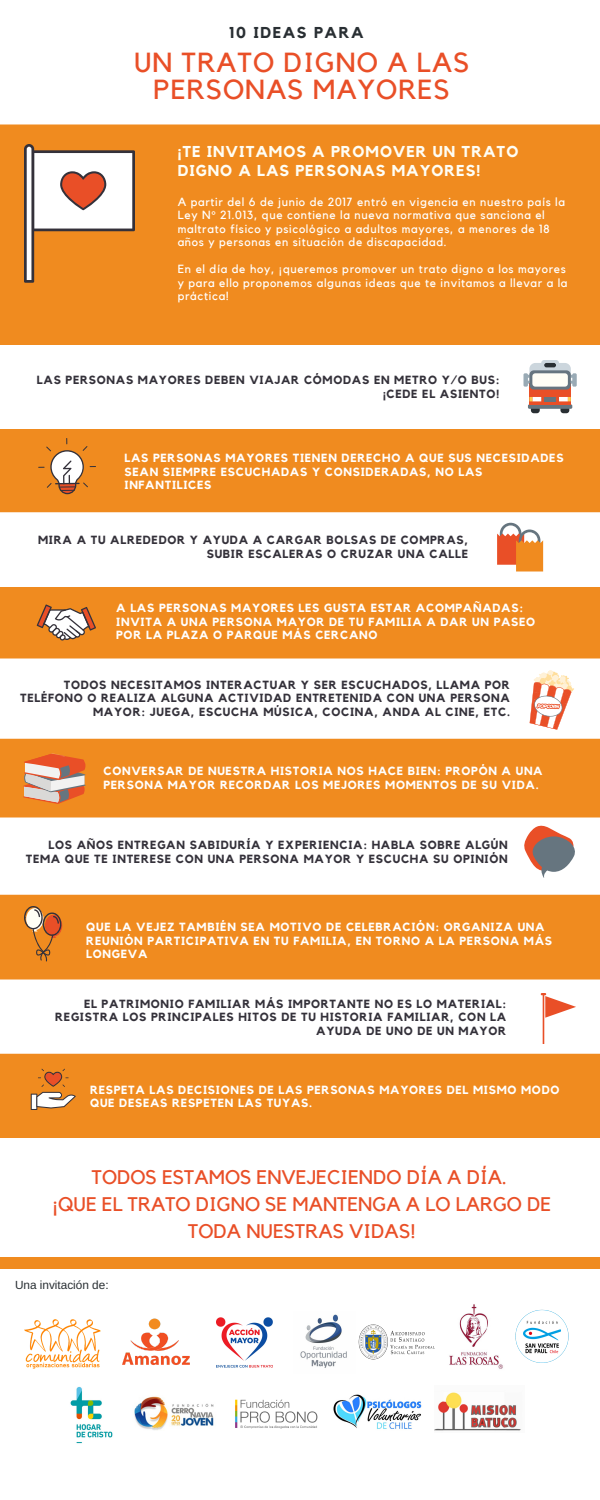
<style>
.page{position:relative;width:600px;height:1500px;background:#f08b1f}
.page>*{position:absolute;margin:0;border:0;box-sizing:border-box;transform-origin:0 0}
.t1{font:27.5px/27px "Kollektif";letter-spacing:.04em;color:#e94f27;text-align:center}
.t2{font:19.7px/27px "Kollektif";color:#e94f27;text-align:center}
.t3{font:700 15.7px/18.8px "Kollektif";letter-spacing:.06em;color:#fffef5}
.t4{font:700 15.7px "Kollektif";letter-spacing:.1em;color:#292f33}
.t5{font:700 11.8px/13.5px "Kollektif";letter-spacing:.06em;color:#34313a;text-align:right}
.t6{font:700 11.8px/13.5px "Kollektif";letter-spacing:.06em;color:#fff}
.t7{font:11.8px/13.5px "Kollektif";letter-spacing:.06em;color:#fff}
.t8{font:11.8px "Arimo";color:#292f33}
</style>
<div class="page">
<div style="left:0;top:0;width:600px;height:124px;background:#fff"></div>
<div style="left:0;top:345px;width:600px;height:84px;background:#fff"></div>
<div style="left:0;top:512px;width:600px;height:75px;background:#fff"></div>
<div style="left:0;top:658px;width:600px;height:81px;background:#fff"></div>
<div style="left:0;top:818px;width:600px;height:77px;background:#fff"></div>
<div style="left:0;top:980px;width:600px;height:74px;background:#fff"></div>
<div style="left:0;top:1138px;width:600px;height:362px;background:#fff"></div>
<div style="left:0;top:1257px;width:600px;height:12px;background:#f08b1f"></div>
<svg style="left:24px;top:144px;width:111px;height:139px"></svg>
<svg style="left:31px;top:1069px;width:45px;height:41px"></svg>
<svg style="left:38px;top:438px;width:58px;height:56px"></svg>
<svg style="left:37px;top:604px;width:59px;height:36px"></svg>
<div style="left:541px;top:360px;width:18px;height:6px;background:#ccd6dd;border-radius:3px"></div>
<svg style="left:524px;top:363px;width:53px;height:50px"></svg>
<hr style="left:544px;top:397px;width:12px;height:4px;background:#66757f">
<hr style="left:544px;top:363px;width:12px;height:4px;background:#292f33;border-radius:2px">
<svg style="left:497px;top:523px;width:46px;height:49px"></svg>
<svg style="left:529px;top:670px;width:45px;height:60px"></svg>
<svg style="left:524px;top:826px;width:51px;height:52px"></svg>
<svg style="left:23px;top:754px;width:63px;height:50px"></svg>
<svg style="left:24px;top:906px;width:38px;height:56px"></svg>
<svg style="left:541px;top:993px;width:35px;height:25px"></svg>
<img style="left:122px;top:1318px;width:68px;height:47px">
<img style="left:300px;top:1314px;width:47px;height:54px">
<img style="left:217px;top:1317px;width:56px;height:51px">
<img style="left:134px;top:1396px;width:80px;height:34px">
<img style="left:449px;top:1304px;width:54px;height:65px">
<img style="left:235px;top:1399px;width:83px;height:30px">
<img style="left:333px;top:1394px;width:89px;height:35px">
<img style="left:434px;top:1392px;width:87px;height:39px">
<img style="left:25px;top:1319px;width:75px;height:50px">
<img style="left:70px;top:1386px;width:43px;height:58px">
<img style="left:515px;top:1309px;width:54px;height:54px">
<img style="left:358px;top:1324px;width:77px;height:36px">
<h3 class="t4" style="left:229px;top:26px;width:136px">10 IDEAS PARA</h3>
<h1 class="t1" style="left:134px;top:50px;width:337px">UN TRATO DIGNO A LAS<br>PERSONAS MAYORES</h1>
<h3 class="t3" style="left:178px;top:143px;width:342px">¡TE INVITAMOS A PROMOVER UN TRATO<br>DIGNO A LAS PERSONAS MAYORES!</h3>
<p class="t7" style="left:178px;top:196px;width:389px">A partir del 6 de junio de 2017 entró en vigencia en nuestro país la Ley N° 21.013, que contiene la nueva normativa que sanciona el maltrato físico y psicológico a adultos mayores, a menores de 18 años y personas en situación de discapacidad.</p>
<p class="t7" style="left:178px;top:263px;width:391px">En el día de hoy, ¡queremos promover un trato digno a los mayores y para ello proponemos algunas ideas que te invitamos a llevar a la práctica!</p>
<p class="t5" style="left:37px;top:374px;width:464px">LAS PERSONAS MAYORES DEBEN VIAJAR CÓMODAS EN METRO Y/O BUS: ¡CEDE EL ASIENTO!</p>
<p class="t6" style="left:124px;top:452px;width:441px">LAS PERSONAS MAYORES TIENEN DERECHO A QUE SUS NECESIDADES<br>SEAN SIEMPRE ESCUCHADAS Y CONSIDERADAS, NO LAS<br>INFANTILICES</p>
<p class="t5" style="left:38px;top:534px;width:431px">MIRA A TU ALREDEDOR Y AYUDA A CARGAR BOLSAS DE COMPRAS,<br>SUBIR ESCALERAS O CRUZAR UNA CALLE</p>
<p class="t6" style="left:116px;top:602px;width:421px">A LAS PERSONAS MAYORES LES GUSTA ESTAR ACOMPAÑADAS:<br>INVITA A UNA PERSONA MAYOR DE TU FAMILIA A DAR UN PASEO<br>POR LA PLAZA O PARQUE MÁS CERCANO</p>
<p class="t5" style="left:20px;top:679px;width:491px">TODOS NECESITAMOS INTERACTUAR Y SER ESCUCHADOS, LLAMA POR<br>TELÉFONO O REALIZA ALGUNA ACTIVIDAD ENTRETENIDA CON UNA PERSONA<br>MAYOR: JUEGA, ESCUCHA MÚSICA, COCINA, ANDA AL CINE, ETC.</p>
<p class="t6" style="left:104px;top:765px;width:441px">CONVERSAR DE NUESTRA HISTORIA NOS HACE BIEN: PROPÓN A UNA<br>PERSONA MAYOR RECORDAR LOS MEJORES MOMENTOS DE SU VIDA.</p>
<p class="t5" style="left:26px;top:839px;width:484px">LOS AÑOS ENTREGAN SABIDURÍA Y EXPERIENCIA: HABLA SOBRE ALGÚN<br>TEMA QUE TE INTERESE CON UNA PERSONA MAYOR Y ESCUCHA SU OPINIÓN</p>
<p class="t6" style="left:86px;top:921px;width:467px">QUE LA VEJEZ TAMBIÉN SEA MOTIVO DE CELEBRACIÓN: ORGANIZA UNA<br>REUNIÓN PARTICIPATIVA EN TU FAMILIA, EN TORNO A LA PERSONA MÁS<br>LONGEVA</p>
<p class="t5" style="left:55px;top:997px;width:453px">EL PATRIMONIO FAMILIAR MÁS IMPORTANTE NO ES LO MATERIAL:<br>REGISTRA LOS PRINCIPALES HITOS DE TU HISTORIA FAMILIAR, CON LA<br>AYUDA DE UNO DE UN MAYOR</p>
<p class="t6" style="left:90px;top:1084px;width:471px">RESPETA LAS DECISIONES DE LAS PERSONAS MAYORES DEL MISMO MODO<br>QUE DESEAS RESPETEN LAS TUYAS.</p>
<h2 class="t2" style="left:53px;top:1165px;width:500px">TODOS ESTAMOS ENVEJECIENDO DÍA A DÍA.<br>¡QUE EL TRATO DIGNO SE MANTENGA A LO LARGO DE<br>TODA NUESTRAS VIDAS!</h2>
<p class="t8" style="left:15px;top:1278px;width:95px">Una invitación de:</p>
</div>
